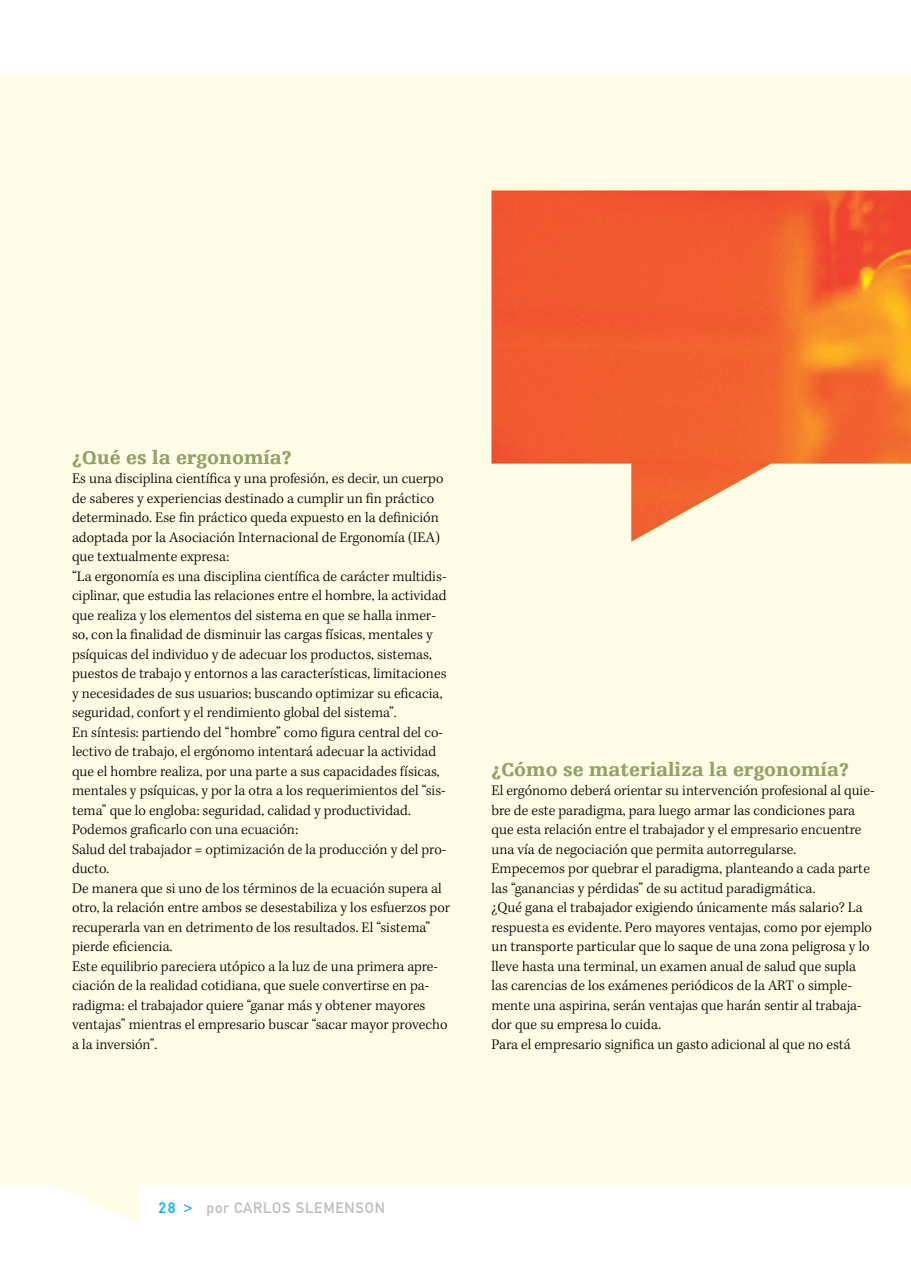
<style>
.page{position:relative;width:911px;height:1263px;background:#fff}
.page>*{position:absolute;margin:0;border:0;box-sizing:border-box;transform-origin:0 0}
.t1{font:900 19.5px "Egyptienne F";color:#91a265}
.t2{font:300 15px/19.5px "Kepler Std";color:#000}
.t3{font:15px "DIN Mittelschrift";letter-spacing:.05em;color:#bcbec0}
.s1{color:#00b3f0}
</style>
<div class="page">
<div style="left:0;top:73px;width:911px;height:1151px;background:#fffde5"></div>
<img style="left:491px;top:191px;width:420px;height:351px">
<h1 class="t1" style="left:72px;top:446px;width:221px">¿Qué es la ergonomía?</h1>
<p class="t2" style="left:72px;top:469px;width:380px">Es una disciplina científica y una profesión, es decir, un cuerpo de saberes y experiencias destinado a cumplir un fin práctico determinado. Ese fin práctico queda expuesto en la definición adoptada por la Asociación Internacional de Ergonomía (IEA) que textualmente expresa:<br>“La ergonomía es una disciplina científica de carácter multidis&shy;ciplinar, que estudia las relaciones entre el hombre, la actividad que realiza y los elementos del sistema en que se halla inmer&shy;so, con la finalidad de disminuir las cargas físicas, mentales y psíquicas del individuo y de adecuar los productos, sistemas, puestos de trabajo y entornos a las características, limitaciones y necesidades de sus usuarios; buscando optimizar su eficacia, seguridad, confort y el rendimiento global del sistema”.<br>En síntesis: partiendo del “hombre” como figura central del co&shy;lectivo de trabajo, el ergónomo intentará adecuar la actividad que el hombre realiza, por una parte a sus capacidades físicas, mentales y psíquicas, y por la otra a los requerimientos del “sis&shy;tema” que lo engloba: seguridad, calidad y productividad.<br>Podemos graficarlo con una ecuación:<br>Salud del trabajador = optimización de la producción y del pro&shy;ducto.<br>De manera que si uno de los términos de la ecuación supera al otro, la relación entre ambos se desestabiliza y los esfuerzos por recuperarla van en detrimento de los resultados. El “sistema” pierde eficiencia.<br>Este equilibrio pareciera utópico a la luz de una primera apre&shy;ciación de la realidad cotidiana, que suele convertirse en pa&shy;radigma: el trabajador quiere “ganar más y obtener mayores ventajas” mientras el empresario buscar “sacar mayor provecho a la inversión”.</p>
<h1 class="t1" style="left:491px;top:758px;width:359px">¿Cómo se materializa la ergonomía?</h1>
<p class="t2" style="left:491px;top:781px;width:385px">El ergónomo deberá orientar su intervención profesional al quie&shy;bre de este paradigma, para luego armar las condiciones para que esta relación entre el trabajador y el empresario encuentre una vía de negociación que permita autorregularse.<br>Empecemos por quebrar el paradigma, planteando a cada parte las “ganancias y pérdidas” de su actitud paradigmática.<br>¿Qué gana el trabajador exigiendo únicamente más salario? La respuesta es evidente. Pero mayores ventajas, como por ejemplo un transporte particular que lo saque de una zona peligrosa y lo lleve hasta una terminal, un examen anual de salud que supla las carencias de los exámenes periódicos de la ART o simple&shy;mente una aspirina, serán ventajas que harán sentir al trabaja&shy;dor que su empresa lo cuida.<br>Para el empresario significa un gasto adicional al que no está</p>
<p class="t3" style="left:159px;top:1199px;width:228px"><span class="s1">28 &gt;</span> POR CARLOS SLEMENSON</p>
</div>
